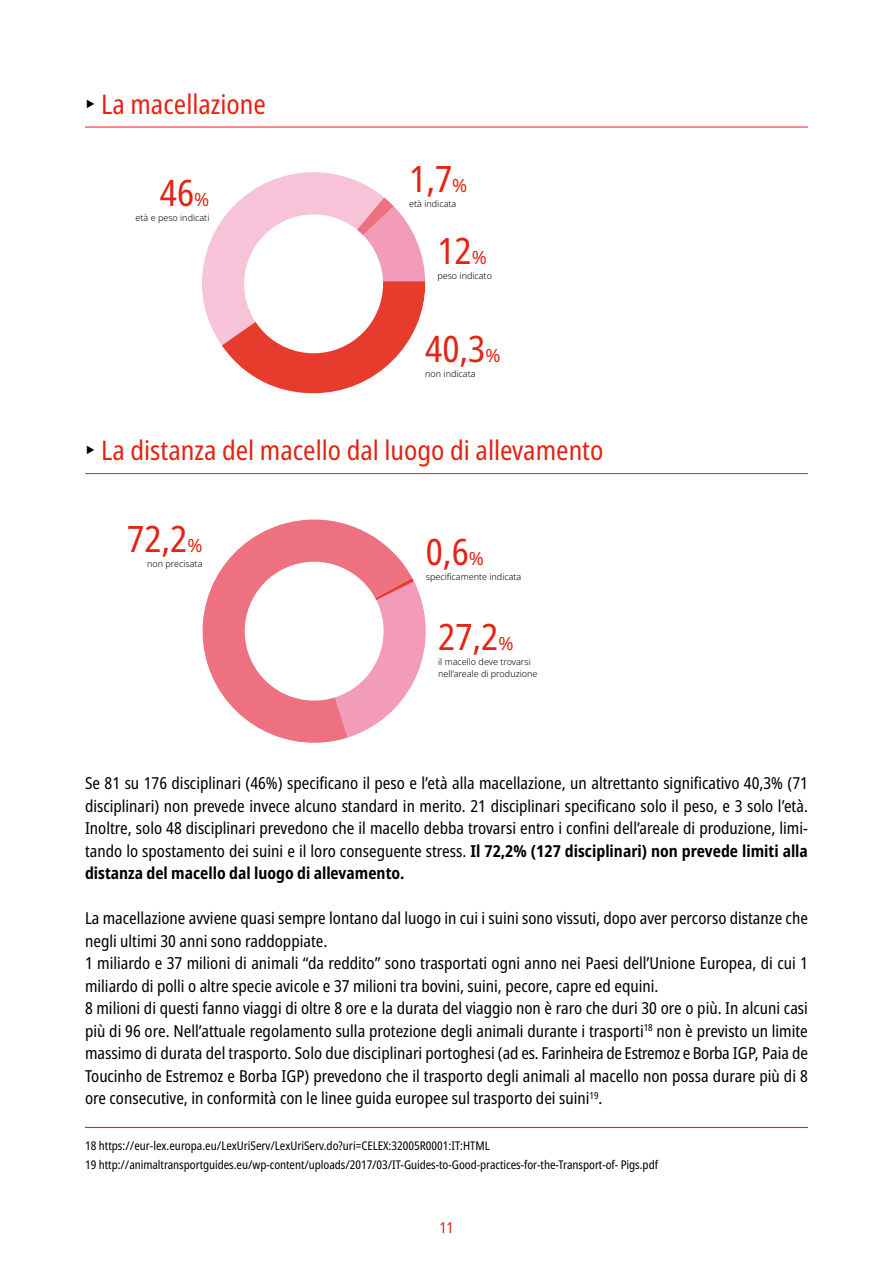
<style>
.page{position:relative;width:893px;height:1263px;background:#fff}
.page>*{position:absolute;margin:0;border:0;box-sizing:border-box;transform-origin:0 0}
.t1{font:condensed 36.45px "Noto Sans";color:#e42313}
.t2{font:condensed 27px "Noto Sans";color:#e42313}
.t3{font:condensed 16.5px/22.5px "Noto Sans";color:#000;text-align:justify}
.t4{font:condensed 15px "Noto Sans";color:#e42313}
.t5{font:condensed 12px/18.5px "Noto Sans";letter-spacing:-.005em;color:#000}
.t6{font:300 9px/12px "Noto Sans";color:#000}
.s1{color:#000}
.s2{font-stretch:normal;font-size:18.15px}
.s3{font-weight:700}
</style>
<div class="page">
<hr style="left:85px;top:127px;width:723px;height:1px;background:#e42313">
<hr style="left:85px;top:473px;width:723px;height:1px;background:#e42313">
<hr style="left:85px;top:1127px;width:723px;height:1px;background:#e42313">
<svg style="left:202px;top:172px;width:223px;height:221px"></svg>
<svg style="left:413px;top:580px;width:13px;height:103px"></svg>
<svg style="left:202px;top:519px;width:211px;height:224px"></svg>
<h2 class="t2" style="left:85px;top:85px;width:182px"><span class="s1">‣</span> La macellazione</h2>
<h1 class="t1" style="left:160px;top:168px;width:51px">46<span class="s2">%</span></h1>
<p class="t6" style="left:136px;top:212px;width:75px">età e peso indicati</p>
<h1 class="t1" style="left:409px;top:153px;width:60px">1,7<span class="s2">%</span></h1>
<p class="t6" style="left:409px;top:198px;width:49px">età indicata</p>
<h1 class="t1" style="left:437px;top:226px;width:51px">12<span class="s2">%</span></h1>
<p class="t6" style="left:437px;top:270px;width:56px">peso indicato</p>
<h1 class="t1" style="left:425px;top:323px;width:77px">40,3<span class="s2">%</span></h1>
<p class="t6" style="left:425px;top:368px;width:52px">non indicata</p>
<h2 class="t2" style="left:85px;top:432px;width:520px"><span class="s1">‣</span> La distanza del macello dal luogo di allevamento</h2>
<h1 class="t1" style="left:127px;top:514px;width:77px">72,2<span class="s2">%</span></h1>
<p class="t6" style="left:147px;top:558px;width:57px">non precisata</p>
<h1 class="t1" style="left:426px;top:526px;width:60px">0,6<span class="s2">%</span></h1>
<p class="t6" style="left:426px;top:571px;width:97px">specificamente indicata</p>
<h1 class="t1" style="left:438px;top:612px;width:77px">27,2<span class="s2">%</span></h1>
<p class="t6" style="left:438px;top:656px;width:101px">il macello deve trovarsi nell’areale di produzione</p>
<p class="t3" style="left:85px;top:772px;width:724px">Se 81 su 176 disciplinari (46%) specificano il peso e l’età alla macellazione, un altrettanto significativo 40,3% (71 disciplinari) non prevede invece alcuno standard in merito. 21 disciplinari specificano solo il peso, e 3 solo l’età.<br>Inoltre, solo 48 disciplinari prevedono che il macello debba trovarsi entro i confini dell’areale di produzione, limi&shy;tando lo spostamento dei suini e il loro conseguente stress. <span class="s3">Il 72,2% (127 disciplinari) non prevede limiti alla distanza del macello dal luogo di allevamento.</span></p>
<p class="t3" style="left:85px;top:907px;width:724px;text-align:left">La macellazione avviene quasi sempre lontano dal luogo in cui i suini sono vissuti, dopo aver percorso distanze che negli ultimi 30 anni sono raddoppiate.<br>1 miliardo e 37 milioni di animali “da reddito” sono trasportati ogni anno nei Paesi dell’Unione Europea, di cui 1 miliardo di polli o altre specie avicole e 37 milioni tra bovini, suini, pecore, capre ed equini.<br>8 milioni di questi fanno viaggi di oltre 8 ore e la durata del viaggio non è raro che duri 30 ore o più. In alcuni casi più di 96 ore. Nell’attuale regolamento sulla protezione degli animali durante i trasporti<sup>18</sup> non è previsto un limite massimo di durata del trasporto. Solo due disciplinari portoghesi (ad es. Farinheira de Estremoz e Borba IGP, Paia de Toucinho de Estremoz e Borba IGP) prevedono che il trasporto degli animali al macello non possa durare più di 8 ore consecutive, in conformità con le linee guida europee sul trasporto dei suini<sup>19</sup>.</p>
<p class="t5" style="left:85px;top:1137px;width:574px">18 https://eur-lex.europa.eu/LexUriServ/LexUriServ.do?uri=CELEX:32005R0001:IT:HTML<br>19 http://animaltransportguides.eu/wp-content/uploads/2017/03/IT-Guides-to-Good-practices-for-the-Transport-of- Pigs.pdf</p>
<p class="t4" style="left:439px;top:1217px;width:16px">11</p>
</div>
